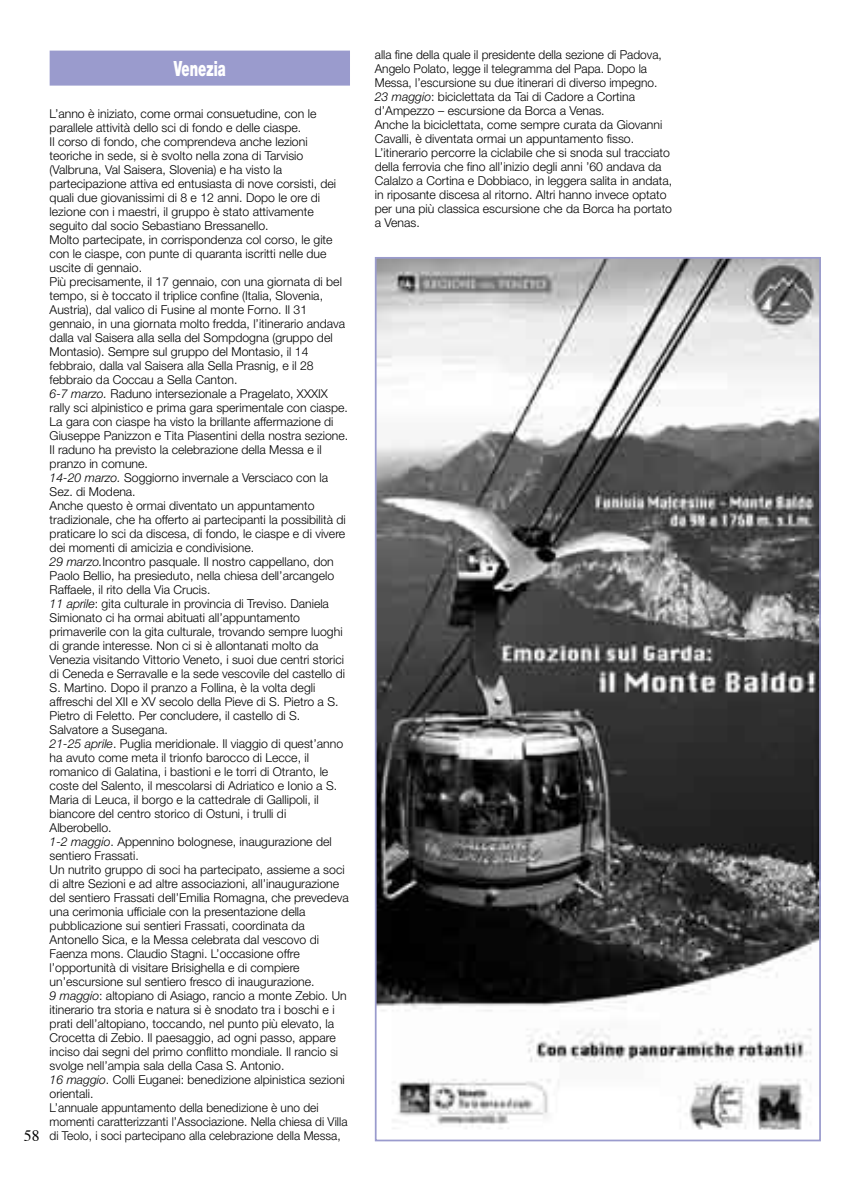
<style>
.page{position:relative;width:844px;height:1191px;background:#fff}
.page>*{position:absolute;margin:0;border:0;box-sizing:border-box;transform-origin:0 0}
.t1{font:900 21px "Helvetica Neue";color:#fff;scale:.62 1}
.t2{font:15.75px "Times";color:#000}
.t3{font:300 12.25px/14px "Helvetica Neue";color:#000}
.s1{font-style:italic}
</style>
<div class="page">
<div style="left:50px;top:51px;width:300px;height:35px;background:#9a9bcd"></div>
<img style="left:378px;top:260px;width:439px;height:870px">
<div style="left:375px;top:257px;width:445px;height:884px;border:2px solid #9a9bcd"></div>
<p class="t2" style="left:24px;top:1121px;width:17px">58</p>
<p class="t1" style="left:174px;top:56px;width:85px">Venezia</p>
<p class="t3" style="left:50px;top:106px;width:300px">L’anno è iniziato, come ormai consuetudine, con le parallele attività dello sci di fondo e delle ciaspe.<br>Il corso di fondo, che comprendeva anche lezioni teoriche in sede, si è svolto nella zona di Tarvisio (Valbruna, Val Saisera, Slovenia) e ha visto la partecipazione attiva ed entusiasta di nove corsisti, dei quali due giovanissimi di 8 e 12 anni. Dopo le ore di lezione con i maestri, il gruppo è stato attivamente seguito dal socio Sebastiano Bressanello.<br>Molto partecipate, in corrispondenza col corso, le gite con le ciaspe, con punte di quaranta iscritti nelle due uscite di gennaio.<br>Più precisamente, il 17 gennaio, con una giornata di bel tempo, si è toccato il triplice confine (Italia, Slovenia, Austria), dal valico di Fusine al monte Forno. Il 31 gennaio, in una giornata molto fredda, l’itinerario andava dalla val Saisera alla sella del Sompdogna (gruppo del Montasio). Sempre sul gruppo del Montasio, il 14 febbraio, dalla val Saisera alla Sella Prasnig, e il 28 febbraio da Coccau a Sella Canton.<br><span class="s1">6-7 marzo.</span> Raduno intersezionale a Pragelato, XXXIX rally sci alpinistico e prima gara sperimentale con ciaspe.<br>La gara con ciaspe ha visto la brillante affermazione di Giuseppe Panizzon e Tita Piasentini della nostra sezione.<br>Il raduno ha previsto la celebrazione della Messa e il pranzo in comune.<br><span class="s1">14-20 marzo.</span> Soggiorno invernale a Versciaco con la Sez. di Modena.<br>Anche questo è ormai diventato un appuntamento tradizionale, che ha offerto ai partecipanti la possibilità di praticare lo sci da discesa, di fondo, le ciaspe e di vivere dei momenti di amicizia e condivisione.<br><span class="s1">29 marzo.</span>Incontro pasquale. Il nostro cappellano, don Paolo Bellio, ha presieduto, nella chiesa dell’arcangelo Raffaele, il rito della Via Crucis.<br><span class="s1">11 aprile</span>: gita culturale in provincia di Treviso. Daniela Simionato ci ha ormai abituati all’appuntamento primaverile con la gita culturale, trovando sempre luoghi di grande interesse. Non ci si è allontanati molto da Venezia visitando Vittorio Veneto, i suoi due centri storici di Ceneda e Serravalle e la sede vescovile del castello di S. Martino. Dopo il pranzo a Follina, è la volta degli affreschi del XII e XV secolo della Pieve di S. Pietro a S.<br>Pietro di Feletto. Per concludere, il castello di S.<br>Salvatore a Susegana.<br><span class="s1">21-25 aprile</span>. Puglia meridionale. Il viaggio di quest’anno ha avuto come meta il trionfo barocco di Lecce, il romanico di Galatina, i bastioni e le torri di Otranto, le coste del Salento, il mescolarsi di Adriatico e Ionio a S.<br>Maria di Leuca, il borgo e la cattedrale di Gallipoli, il biancore del centro storico di Ostuni, i trulli di Alberobello.<br><span class="s1">1-2 maggio</span>. Appennino bolognese, inaugurazione del sentiero Frassati.<br>Un nutrito gruppo di soci ha partecipato, assieme a soci di altre Sezioni e ad altre associazioni, all’inaugurazione del sentiero Frassati dell’Emilia Romagna, che prevedeva una cerimonia ufficiale con la presentazione della pubblicazione sui sentieri Frassati, coordinata da Antonello Sica, e la Messa celebrata dal vescovo di Faenza mons. Claudio Stagni. L’occasione offre l’opportunità di visitare Brisighella e di compiere un’escursione sul sentiero fresco di inaugurazione.<br><span class="s1">9 maggio</span>: altopiano di Asiago, rancio a monte Zebio. Un itinerario tra storia e natura si è snodato tra i boschi e i prati dell’altopiano, toccando, nel punto più elevato, la Crocetta di Zebio. Il paesaggio, ad ogni passo, appare inciso dai segni del primo conflitto mondiale. Il rancio si svolge nell’ampia sala della Casa S. Antonio.<br><span class="s1">16 maggio</span>. Colli Euganei: benedizione alpinistica sezioni orientali.<br>L’annuale appuntamento della benedizione è uno dei momenti caratterizzanti l’Associazione. Nella chiesa di Villa di Teolo, i soci partecipano alla celebrazione della Messa,</p>
<p class="t3" style="left:375px;top:48px;width:299px">alla fine della quale il presidente della sezione di Padova, Angelo Polato, legge il telegramma del Papa. Dopo la Messa, l’escursione su due itinerari di diverso impegno.<br><span class="s1">23 maggio</span>: biciclettata da Tai di Cadore a Cortina d’Ampezzo – escursione da Borca a Venas.<br>Anche la biciclettata, come sempre curata da Giovanni Cavalli, è diventata ormai un appuntamento fisso.<br>L’itinerario percorre la ciclabile che si snoda sul tracciato della ferrovia che fino all’inizio degli anni ’60 andava da Calalzo a Cortina e Dobbiaco, in leggera salita in andata, in riposante discesa al ritorno. Altri hanno invece optato per una più classica escursione che da Borca ha portato a Venas.</p>
</div>
